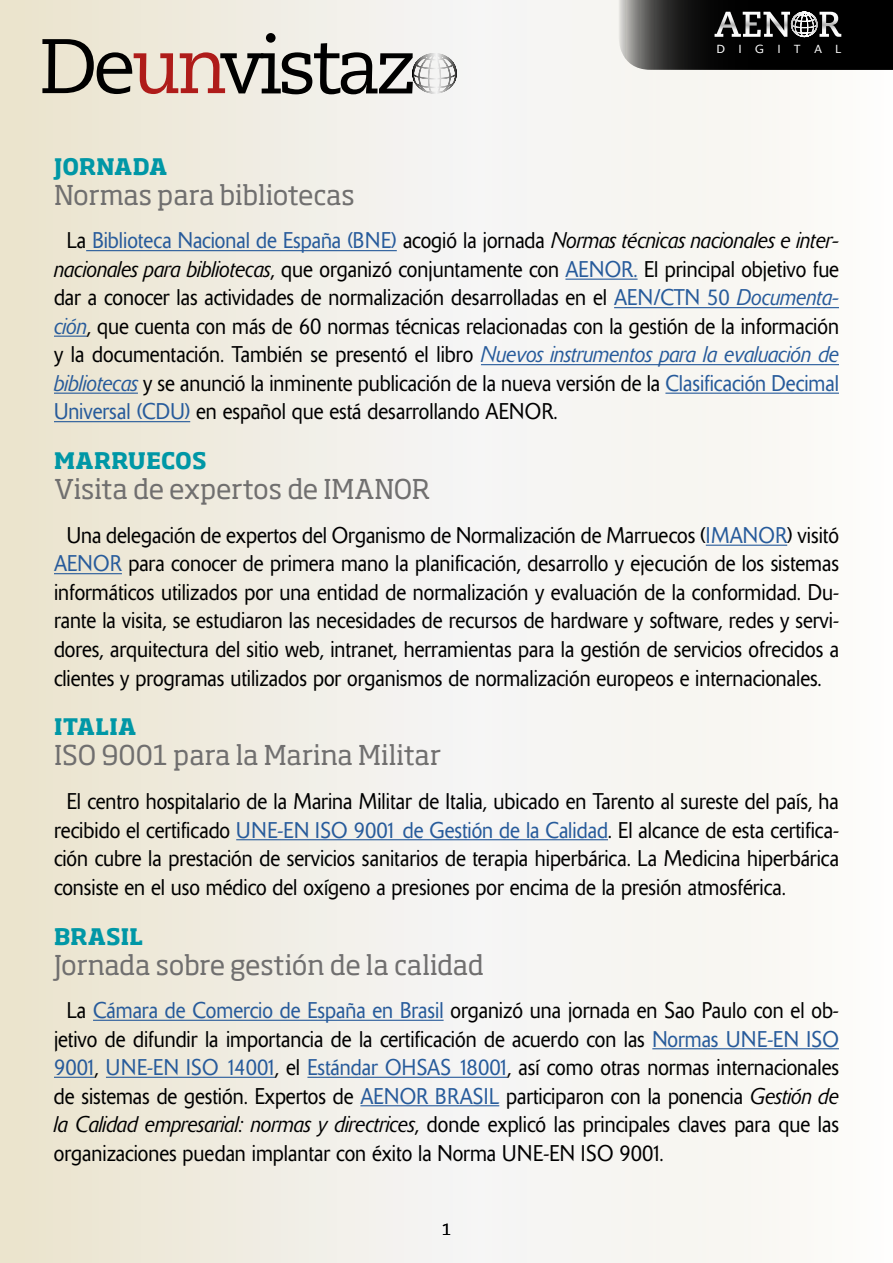
<style>
.page{position:relative;width:893px;height:1263px;background:#fff}
.page>*{position:absolute;margin:0;border:0;box-sizing:border-box;transform-origin:0 0}
.t1{font:77.7px "Caecilia LT Std";letter-spacing:-.07em;color:#000}
.t2{font:27px "Soho Std";letter-spacing:-.01em;color:#706f6f}
.t3{font:300 22.5px/28.5px "Delta";color:#000;text-align:justify;scale:.9 1}
.t4{font:700 22.5px "Soho Std";letter-spacing:.015em;color:#0097a6}
.t5{font:700 22.5px "Soho Std";letter-spacing:-.005em;color:#0097a6}
.t6{font:18px "AENOR Fontana ND";color:#000}
.t7{font:300 11.55px "Delta";color:#fff}
.s1{font-size:77.1px}
.s2{font-size:77.1px;color:#af1c1a}
.s3{color:#275b9b}
.s4{font-style:italic}
.s5{font-style:italic;color:#275b9b}
</style>
<div class="page">
<div style="left:0;top:0;width:893px;height:1263px;background:linear-gradient(to right,#ebe6d5,#fcfdff)"></div>
<svg style="left:411px;top:52px;width:47px;height:67px"></svg>
<svg style="left:618px;top:0;width:275px;height:70px;background:#2b2b2a"></svg>
<hr style="left:86px;top:250px;width:311px;height:1px;background:#275b9b">
<hr style="left:565px;top:279px;width:73px;height:1px;background:#275b9b">
<hr style="left:614px;top:307px;width:225px;height:1px;background:#275b9b">
<hr style="left:54px;top:336px;width:33px;height:1px;background:#275b9b">
<hr style="left:481px;top:364px;width:358px;height:1px;background:#275b9b">
<hr style="left:54px;top:393px;width:84px;height:1px;background:#275b9b">
<hr style="left:665px;top:393px;width:174px;height:1px;background:#275b9b">
<hr style="left:54px;top:421px;width:136px;height:1px;background:#275b9b">
<hr style="left:706px;top:545px;width:81px;height:1px;background:#275b9b">
<hr style="left:54px;top:573px;width:68px;height:1px;background:#275b9b">
<hr style="left:236px;top:839px;width:372px;height:1px;background:#275b9b">
<hr style="left:93px;top:1020px;width:351px;height:1px;background:#275b9b">
<hr style="left:652px;top:1048px;width:187px;height:1px;background:#275b9b">
<hr style="left:54px;top:1077px;width:41px;height:1px;background:#275b9b">
<hr style="left:106px;top:1077px;width:169px;height:1px;background:#275b9b">
<hr style="left:307px;top:1077px;width:200px;height:1px;background:#275b9b">
<hr style="left:360px;top:1105px;width:139px;height:1px;background:#275b9b">
<h1 class="t1" style="left:39px;top:21px;width:379px"><span class="s1">De</span><span class="s2">un</span>vistaz</h1>
<p class="t7" style="left:717px;top:42px;width:126px">D I G I T A L</p>
<p class="t5" style="left:54px;top:152px;width:115px">JORNADA</p>
<p class="t2" style="left:54px;top:178px;width:302px">Normas para bibliotecas</p>
<p class="t3" style="left:54px;top:227px;width:874px;text-indent:13px">La <span class="s3">Biblioteca Nacional de España (BNE)</span> acogió la jornada <span class="s4">Normas técnicas nacionales e inter&shy;nacionales para bibliotecas</span>, que organizó conjuntamente con <span class="s3">AENOR.</span> El principal objetivo fue dar a conocer las actividades de normalización desarrolladas en el <span class="s3">AEN/CTN 50</span> <span class="s5">Documenta&shy;ción</span>, que cuenta con más de 60 normas técnicas relacionadas con la gestión de la información y la documentación. También se presentó el libro <span class="s5">Nuevos instrumentos para la evaluación de bibliotecas</span> y se anunció la inminente publicación de la nueva versión de la <span class="s3">Clasificación Decimal Universal (CDU)</span> en español que está desarrollando AENOR.</p>
<p class="t4" style="left:54px;top:446px;width:154px">MARRUECOS</p>
<p class="t2" style="left:54px;top:472px;width:378px">Visita de expertos de IMANOR</p>
<p class="t3" style="left:54px;top:521px;width:874px;text-indent:13px">Una delegación de expertos del Organismo de Normalización de Marruecos (<span class="s3">IMANOR</span>) visitó <span class="s3">AENOR</span> para conocer de primera mano la planificación, desarrollo y ejecución de los sistemas informáticos utilizados por una entidad de normalización y evaluación de la conformidad. Du&shy;rante la visita, se estudiaron las necesidades de recursos de hardware y software, redes y servi&shy;dores, arquitectura del sitio web, intranet, herramientas para la gestión de servicios ofrecidos a clientes y programas utilizados por organismos de normalización europeos e internacionales.</p>
<p class="t4" style="left:54px;top:713px;width:84px">ITALIA</p>
<p class="t2" style="left:54px;top:738px;width:389px">ISO 9001 para la Marina Militar</p>
<p class="t3" style="left:54px;top:787px;width:874px;text-indent:13px">El centro hospitalario de la Marina Militar de Italia, ubicado en Tarento al sureste del país, ha recibido el certificado <span class="s3">UNE-EN ISO 9001 de Gestión de la Calidad</span>. El alcance de esta certifica&shy;ción cubre la prestación de servicios sanitarios de terapia hiperbárica. La Medicina hiperbárica consiste en el uso médico del oxígeno a presiones por encima de la presión atmosférica.</p>
<p class="t4" style="left:54px;top:922px;width:91px">BRASIL</p>
<p class="t2" style="left:54px;top:947px;width:431px">Jornada sobre gestión de la calidad</p>
<p class="t3" style="left:54px;top:996px;width:874px;text-indent:13px">La <span class="s3">Cámara de Comercio de España en Brasil</span> organizó una jornada en Sao Paulo con el ob&shy;jetivo de difundir la importancia de la certificación de acuerdo con las <span class="s3">Normas UNE-EN ISO 9001</span>, <span class="s3">UNE-EN ISO 14001</span>, el <span class="s3">Estándar OHSAS 18001</span>, así como otras normas internacionales de sistemas de gestión. Expertos de <span class="s3">AENOR BRASIL</span> participaron con la ponencia <span class="s4">Gestión de la Calidad empresarial: normas y directrices</span>, donde explicó las principales claves para que las organizaciones puedan implantar con éxito la Norma UNE-EN ISO 9001.</p>
<p class="t6" style="left:442px;top:1221px;width:10px">1</p>
</div>
